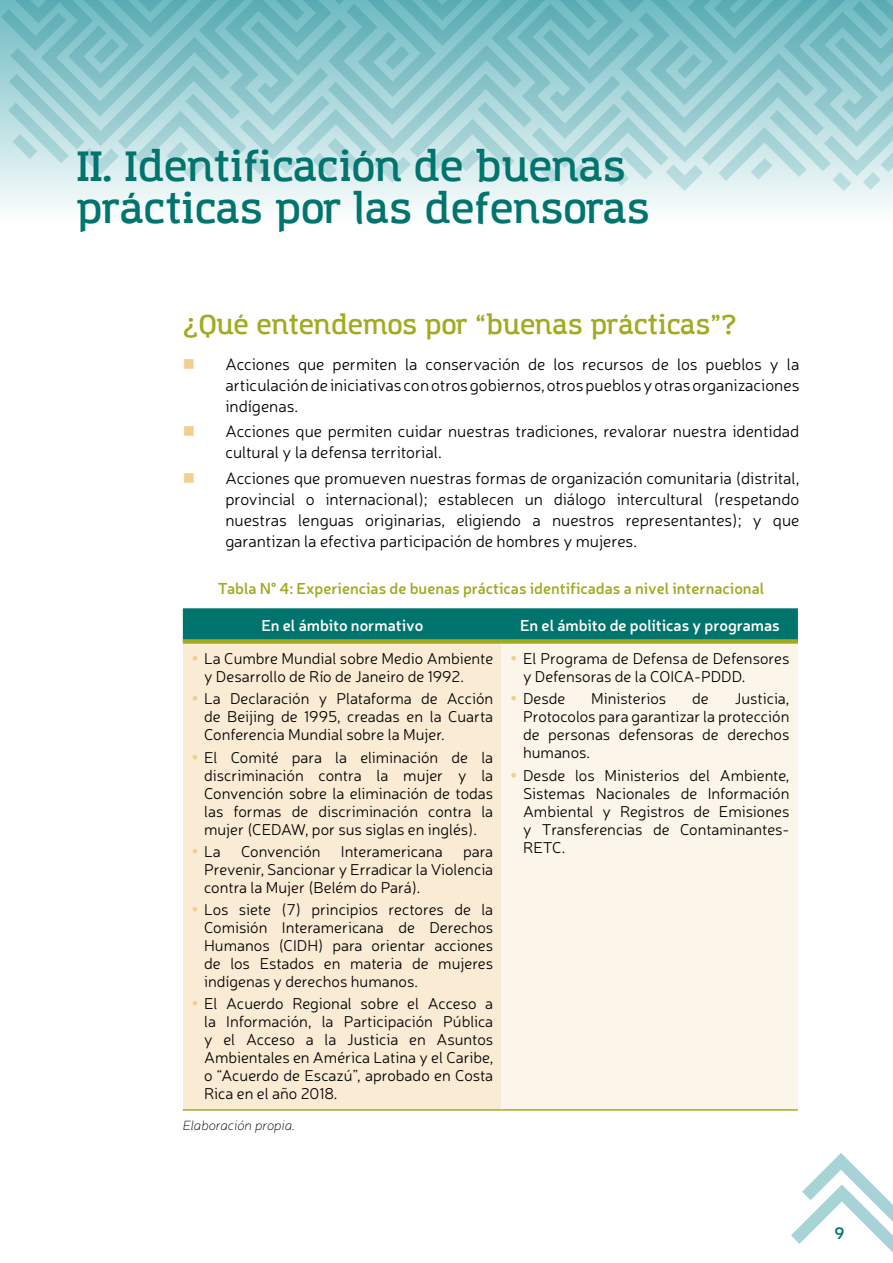
<style>
.page{position:relative;width:893px;height:1263px;background:#fff}
.page>*{position:absolute;margin:0;border:0;box-sizing:border-box;transform-origin:0 0}
.t1{font:600 42px/42px "Amazing Grotesk";color:#00746d}
.t2{font:600 27px "Amazing Grotesk";color:#a2ab20}
.t3{font:300 16.5px/21px "Neris";color:#000;text-align:justify}
.t4{font:600 16.5px "Neris";color:#00746d}
.t5{font:300 15.75px/18px "Neris";color:#000;text-align:justify}
.t6{font:600 15.75px "Neris";color:#a2ab20}
.t7{font:600 15.75px "Neris";color:#fff}
.t8{font:italic 100 13.5px "Neris";color:#000}
</style>
<div class="page">
<div style="left:0;top:0;width:893px;height:270px;background:linear-gradient(to right,#fafcfc,#fafcfc)"></div>
<svg style="left:1px;top:0;width:892px;height:191px"></svg>
<svg style="left:791px;top:1153px;width:102px;height:100px"></svg>
<div style="left:183px;top:608px;width:615px;height:31px;background:#00746d"></div>
<div style="left:183px;top:641px;width:319px;height:469px;background:#faecd4"></div>
<div style="left:502px;top:641px;width:296px;height:469px;background:#fcf6ea"></div>
<hr style="left:183px;top:1109px;width:319px;height:2px;background:#a2ab20">
<hr style="left:502px;top:1109px;width:296px;height:2px;background:#a2ab20">
<div style="left:183px;top:639px;width:319px;height:5px;background:#a2ab20"></div>
<div style="left:502px;top:639px;width:296px;height:5px;background:#a2ab20"></div>
<h1 class="t1" style="left:77px;top:146px;width:575px">II. Identificación de buenas prácticas por las defensoras</h1>
<h2 class="t2" style="left:183px;top:308px;width:556px">¿Qué entendemos por “buenas prácticas”?</h2>
<p class="t3" style="left:225px;top:353px;width:576px">Acciones que permiten la conservación de los recursos de los pueblos y la articulación de iniciativas con otros gobiernos, otros pueblos y otras organizaciones indígenas.</p>
<p class="t3" style="left:225px;top:421px;width:575px">Acciones que permiten cuidar nuestras tradiciones, revalorar nuestra identidad cultural y la defensa territorial.</p>
<p class="t3" style="left:225px;top:467px;width:576px">Acciones que promueven nuestras formas de organización comunitaria (distrital, provincial o internacional); establecen un diálogo intercultural (respetando nuestras lenguas originarias, eligiendo a nuestros representantes); y que garantizan la efectiva participación de hombres y mujeres.</p>
<p class="t6" style="left:218px;top:577px;width:548px">Tabla N° 4: Experiencias de buenas prácticas identificadas a nivel internacional</p>
<p class="t7" style="left:261px;top:614px;width:163px">En el ámbito normativo</p>
<p class="t7" style="left:520px;top:614px;width:261px">En el ámbito de políticas y programas</p>
<p class="t5" style="left:204px;top:649px;width:291px">La Cumbre Mundial sobre Medio Ambiente y Desarrollo de Río de Janeiro de 1992.</p>
<p class="t5" style="left:204px;top:689px;width:291px">La Declaración y Plataforma de Acción de Beijing de 1995, creadas en la Cuarta Conferencia Mundial sobre la Mujer.</p>
<p class="t5" style="left:204px;top:747px;width:291px">El Comité para la eliminación de la discriminación contra la mujer y la Convención sobre la eliminación de todas las formas de discriminación contra la mujer (CEDAW, por sus siglas en inglés).</p>
<p class="t5" style="left:204px;top:842px;width:18px">La</p>
<p class="t5" style="left:241px;top:842px;width:81px">Convención</p>
<p class="t5" style="left:341px;top:842px;width:103px">Interamericana</p>
<p class="t5" style="left:523px;top:649px;width:268px">El Programa de Defensa de Defensores y Defensoras de la COICA-PDDD.</p>
<p class="t5" style="left:523px;top:689px;width:44px">Desde</p>
<p class="t5" style="left:591px;top:689px;width:77px">Ministerios</p>
<p class="t5" style="left:692px;top:689px;width:18px">de</p>
<p class="t5" style="left:523px;top:689px;width:268px;text-indent:212px">Justicia, Protocolos para garantizar la protección de personas defensoras de derechos humanos.</p>
<p class="t5" style="left:523px;top:765px;width:268px">Desde los Ministerios del Ambiente, Sistemas Nacionales de Información Ambiental y Registros de Emisiones y Transferencias de Contaminantes-RETC.</p>
<p class="t5" style="left:204px;top:842px;width:291px;text-indent:259px">para Prevenir, Sancionar y Erradicar la Violencia contra la Mujer (Belém do Pará).</p>
<p class="t5" style="left:204px;top:900px;width:291px">Los siete (7) principios rectores de la Comisión Interamericana de Derechos Humanos (CIDH) para orientar acciones de los Estados en materia de mujeres indígenas y derechos humanos.</p>
<p class="t5" style="left:204px;top:994px;width:291px">El Acuerdo Regional sobre el Acceso a la Información, la Participación Pública y el Acceso a la Justicia en Asuntos Ambientales en América Latina y el Caribe, o “Acuerdo de Escazú”, aprobado en Costa Rica en el año 2018.</p>
<p class="t8" style="left:183px;top:1117px;width:114px">Elaboración propia.</p>
<p class="t4" style="left:834px;top:1221px;width:12px">9</p>
</div>
